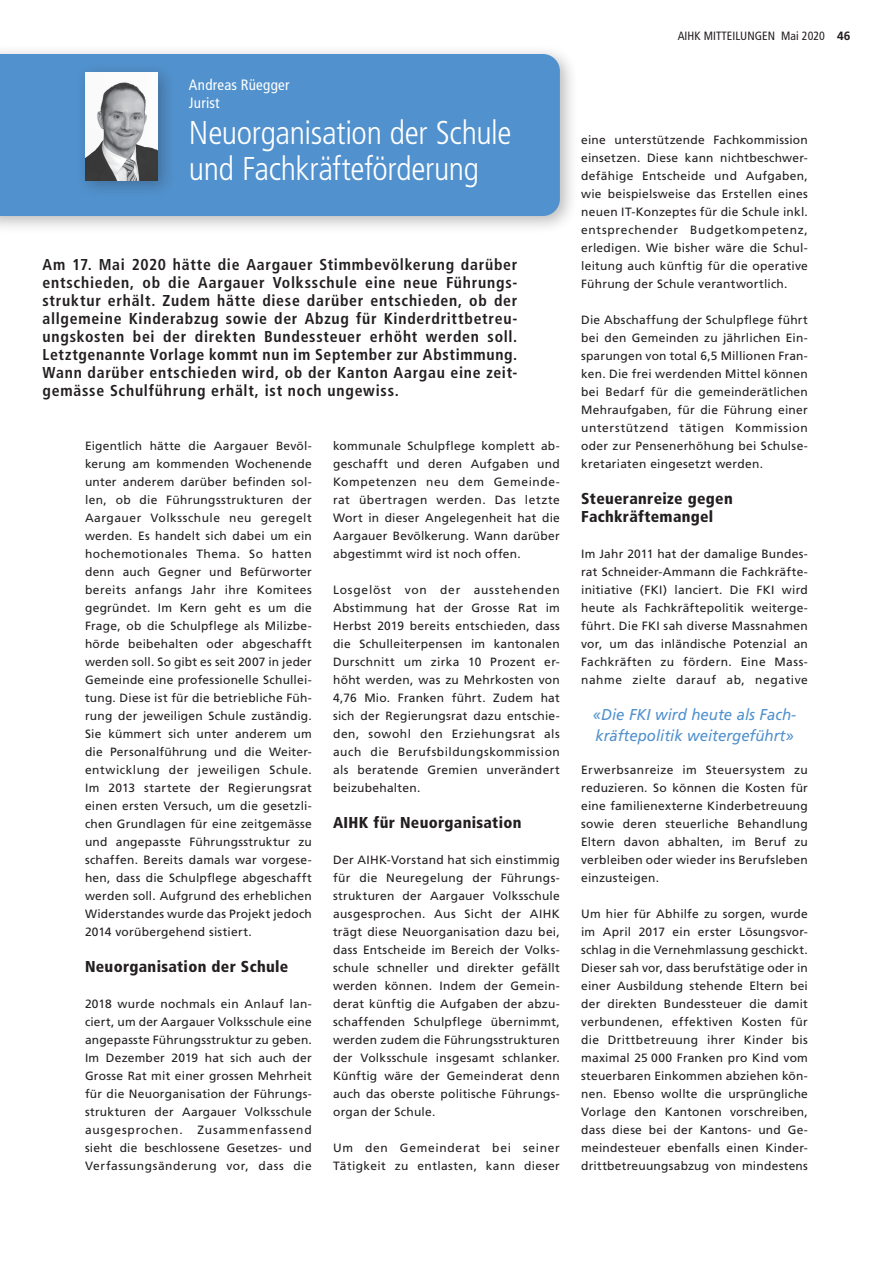
<style>
.page{position:relative;width:893px;height:1263px;background:#fff}
.page>*{position:absolute;margin:0;border:0;box-sizing:border-box;transform-origin:0 0}
.haupttitel{font:300 condensed 33px/36px "Frutiger";letter-spacing:-.01em;color:#fff}
.lead__Abstand_nach{font:700 condensed 15.75px/18px "Frutiger";letter-spacing:.045em;color:#231f20;text-align:justify}
.zwischentitel{font:900 condensed 15.75px/18px "Frutiger";letter-spacing:.02em;color:#231f20}
.störer{font:italic 15.75px/21px "Frutiger";color:#5191cd;scale:.95 1}
.autor{font:condensed 15px/18px "Frutiger";letter-spacing:.015em;color:#fff}
.fliesstext{font:12px/18px "Frutiger";letter-spacing:.025em;color:#231f20;text-align:justify}
.fliesstext-2{font:12px/18px "Frutiger";letter-spacing:.045em;color:#231f20}
.t1{font:condensed 12px "Frutiger";color:#231f20}
.s1{font-family:"Frutiger LT";font-weight:700;font-stretch:normal}
</style>
<div class="page">
<div style="left:0;top:44px;width:578px;height:191px;background:#231f20;opacity:.3"></div>
<div style="left:0;top:54px;width:560px;height:162px;background:#5191cd"></div>
<div style="left:75px;top:62px;width:101px;height:137px;background:#231f20;opacity:.3"></div>
<img style="left:85px;top:72px;width:73px;height:108px">
<p class="autor" style="left:189px;top:76px;width:102px">Andreas Rüegger<br>Jurist</p>
<p class="haupttitel" style="left:189px;top:115px;width:324px">Neuorganisation der Schule und Fachkräfteförderung</p>
<p class="lead__Abstand_nach" style="left:43px;top:256px;width:476px">Am 17. Mai 2020 hätte die Aargauer Stimmbevölkerung darüber entschieden, ob die Aargauer Volksschule eine neue Führungs&shy;struktur erhält. Zudem hätte diese darüber entschieden, ob der allgemeine Kinderabzug sowie der Abzug für Kinderdrittbetreu&shy;ungskosten bei der direkten Bundessteuer erhöht werden soll.<br>Letztgenannte Vorlage kommt nun im September zur Abstimmung.<br>Wann darüber entschieden wird, ob der Kanton Aargau eine zeit&shy;gemässe Schulführung erhält, ist noch ungewiss.</p>
<p class="fliesstext" style="left:85px;top:437px;width:228px">Eigentlich hätte die Aargauer Bevöl&shy;kerung am kommenden Wochenende unter anderem darüber befinden sol&shy;len, ob die Führungsstrukturen der Aargauer Volksschule neu geregelt werden. Es handelt sich dabei um ein hochemotionales Thema. So hatten denn auch Gegner und Befürworter bereits anfangs Jahr ihre Komitees gegründet. Im Kern geht es um die Frage, ob die Schulpflege als Milizbe&shy;hörde beibehalten oder abgeschafft werden soll. So gibt es seit 2007 in jeder Gemeinde eine professionelle Schullei&shy;tung. Diese ist für die betriebliche Füh&shy;rung der jeweiligen Schule zuständig.<br>Sie kümmert sich unter anderem um die Personalführung und die Weiter&shy;entwicklung der jeweiligen Schule.<br>Im 2013 startete der Regierungsrat einen ersten Versuch, um die gesetzli&shy;chen Grundlagen für eine zeitgemässe und angepasste Führungsstruktur zu schaffen. Bereits damals war vorgese&shy;hen, dass die Schulpflege abgeschafft werden soll. Aufgrund des erheblichen Widerstandes wurde das Projekt jedoch 2014 vorübergehend sistiert.</p>
<p class="zwischentitel" style="left:85px;top:957px;width:205px">Neuorganisation der Schule</p>
<p class="fliesstext" style="left:85px;top:995px;width:228px">2018 wurde nochmals ein Anlauf lan&shy;ciert, um der Aargauer Volksschule eine angepasste Führungsstruktur zu geben.<br>Im Dezember 2019 hat sich auch der Grosse Rat mit einer grossen Mehrheit für die Neuorganisation der Führungs&shy;strukturen der Aargauer Volksschule ausgesprochen. Zusammenfassend sieht die beschlossene Gesetzes- und Verfassungsänderung vor, dass die</p>
<p class="fliesstext" style="left:333px;top:437px;width:228px">kommunale Schulpflege komplett ab&shy;geschafft und deren Aufgaben und Kompetenzen neu dem Gemeinde&shy;rat übertragen werden. Das letzte Wort in dieser Angelegenheit hat die Aargauer Bevölkerung. Wann darüber abgestimmt wird ist noch offen.</p>
<p class="fliesstext" style="left:333px;top:581px;width:228px">Losgelöst von der ausstehenden Abstimmung hat der Grosse Rat im Herbst 2019 bereits entschieden, dass die Schulleiterpensen im kantonalen Durschnitt um zirka 10 Prozent er&shy;höht werden, was zu Mehrkosten von 4,76 Mio. Franken führt. Zudem hat sich der Regierungsrat dazu entschie&shy;den, sowohl den Erziehungsrat als auch die Berufsbildungskommission als beratende Gremien unverändert beizubehalten.</p>
<p class="zwischentitel" style="left:333px;top:813px;width:190px">AIHK für Neuorganisation</p>
<p class="fliesstext" style="left:333px;top:851px;width:228px">Der AIHK-Vorstand hat sich einstimmig für die Neuregelung der Führungs&shy;strukturen der Aargauer Volksschule ausgesprochen. Aus Sicht der AIHK trägt diese Neuorganisation dazu bei, dass Entscheide im Bereich der Volks&shy;schule schneller und direkter gefällt werden können. Indem der Gemein&shy;derat künftig die Aufgaben der abzu&shy;schaffenden Schulpflege übernimmt, werden zudem die Führungsstrukturen der Volksschule insgesamt schlanker.<br>Künftig wäre der Gemeinderat denn auch das oberste politische Führungs&shy;organ der Schule.</p>
<p class="fliesstext-2" style="left:333px;top:1139px;width:228px">Um den Gemeinderat bei seiner<br>Tätigkeit zu entlasten, kann dieser</p>
<p class="t1" style="left:678px;top:29px;width:174px">AIHK MITTEILUNGEN Mai 2020 <span class="s1">46</span></p>
<p class="fliesstext" style="left:581px;top:131px;width:228px">eine unterstützende Fachkommission einsetzen. Diese kann nichtbeschwer&shy;defähige Entscheide und Aufgaben, wie beispielsweise das Erstellen eines neuen IT-Konzeptes für die Schule inkl. entsprechender Budgetkompetenz, erledigen. Wie bisher wäre die Schul&shy;leitung auch künftig für die operative Führung der Schule verantwortlich.</p>
<p class="fliesstext" style="left:581px;top:311px;width:228px">Die Abschaffung der Schulpflege führt bei den Gemeinden zu jährlichen Ein&shy;sparungen von total 6,5 Millionen Fran&shy;ken. Die frei werdenden Mittel können bei Bedarf für die gemeinderätlichen Mehraufgaben, für die Führung einer unterstützend tätigen Kommission oder zur Pensenerhöhung bei Schulse&shy;kretariaten eingesetzt werden.</p>
<p class="zwischentitel" style="left:581px;top:489px;width:153px">Steueranreize gegen<br>Fachkräftemangel</p>
<p class="fliesstext" style="left:581px;top:545px;width:228px">Im Jahr 2011 hat der damalige Bundes&shy;rat Schneider-Ammann die Fachkräfte&shy;initiative (FKI) lanciert. Die FKI wird heute als Fachkräftepolitik weiterge&shy;führt. Die FKI sah diverse Massnahmen vor, um das inländische Potenzial an Fachkräften zu fördern. Eine Mass&shy;nahme zielte darauf ab, negative</p>
<p class="störer" style="left:593px;top:704px;width:215px">«Die FKI wird heute als Fach&shy;kräftepolitik weitergeführt»</p>
<p class="fliesstext" style="left:581px;top:761px;width:228px">Erwerbsanreize im Steuersystem zu reduzieren. So können die Kosten für eine familienexterne Kinderbetreuung sowie deren steuerliche Behandlung Eltern davon abhalten, im Beruf zu verbleiben oder wieder ins Berufsleben einzusteigen.</p>
<p class="fliesstext" style="left:581px;top:905px;width:228px">Um hier für Abhilfe zu sorgen, wurde im April 2017 ein erster Lösungsvor&shy;schlag in die Vernehmlassung geschickt.<br>Dieser sah vor, dass berufstätige oder in einer Ausbildung stehende Eltern bei der direkten Bundessteuer die damit verbundenen, effektiven Kosten für die Drittbetreuung ihrer Kinder bis maximal 25 000 Franken pro Kind vom steuerbaren Einkommen abziehen kön&shy;nen. Ebenso wollte die ursprüngliche Vorlage den Kantonen vorschreiben, dass diese bei der Kantons- und Ge&shy;meindesteuer ebenfalls einen Kinder&shy;drittbetreuungsabzug von mindestens</p>
</div>
